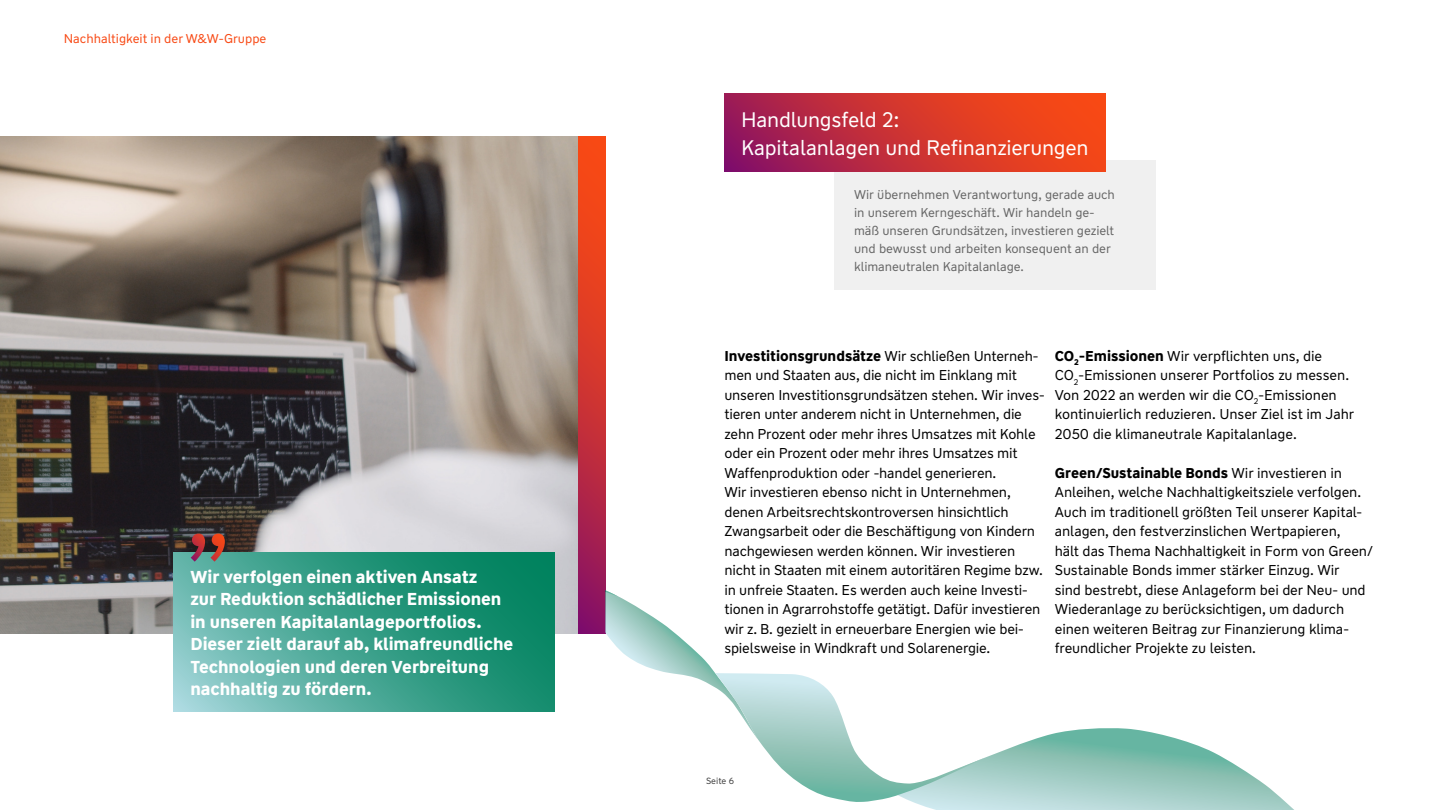
<style>
.page{position:relative;width:1440px;height:810px;background:#fff}
.page>*{position:absolute;margin:0;border:0;box-sizing:border-box;transform-origin:0 0}
.Headline_28Pt_Handlu{font:21px/28.5px "WW Type";letter-spacing:-.01em;color:#fff}
.Zitat_linksbuendig{font:700 17.25px/22.5px "WW Type";letter-spacing:-.005em;color:#fff}
.Fliesstext_19PT{font:14.25px/19.5px "WW Type";letter-spacing:-.015em;color:#000}
.Infokasten_Handlungs{font:12.75px/18px "WW Type";letter-spacing:-.005em;color:#666}
.t1{font:12.75px "WW Type";color:#f84914}
.t2{font:9px "WW Type";color:#404040}
.s1{font-weight:700}
</style>
<div class="page">
<div style="left:835px;top:160px;width:321px;height:130px;background:#f0f0f0"></div>
<img style="left:0;top:136px;width:579px;height:498px">
<div style="left:579px;top:136px;width:26px;height:498px;background:linear-gradient(to bottom,#ff5109,#8d1460)"></div>
<svg style="left:724px;top:94px;width:381px;height:78px;background:#cb3233"></svg>
<svg style="left:174px;top:553px;width:381px;height:159px;background:#3da18c"></svg>
<svg style="left:191px;top:534px;width:34px;height:28px"></svg>
<svg style="left:605px;top:541px;width:689px;height:269px"></svg>
<p class="t1" style="left:64px;top:30px;width:204px">Nachhaltigkeit in der W&amp;W-Gruppe</p>
<p class="Zitat_linksbuendig" style="left:190px;top:565px;width:324px">Wir verfolgen einen aktiven Ansatz<br>zur Reduktion schädlicher Emissionen in unseren Kapitalanlageportfolios.<br>Dieser zielt darauf ab, klimafreundliche Technologien und deren Verbreitung nachhaltig zu fördern.</p>
<p class="Headline_28Pt_Handlu" style="left:741px;top:105px;width:349px">Handlungsfeld 2:<br>Kapitalanlagen und Refinanzierungen</p>
<p class="Infokasten_Handlungs" style="left:854px;top:185px;width:262px">Wir übernehmen Verantwortung, gerade auch in unserem Kerngeschäft. Wir handeln ge&shy;mäß unseren Grundsätzen, investieren gezielt und bewusst und arbeiten konsequent an der klimaneutralen Kapitalanlage.</p>
<p class="Fliesstext_19PT" style="left:724px;top:346px;width:322px"><span class="s1">Investitionsgrundsätze</span> Wir schließen Unterneh&shy;men und Staaten aus, die nicht im Einklang mit unseren Investitionsgrundsätzen stehen. Wir inves&shy;tieren unter anderem nicht in Unternehmen, die zehn Prozent oder mehr ihres Umsatzes mit Kohle oder ein Prozent oder mehr ihres Umsatzes mit Waffenproduktion oder -handel generieren.<br>Wir investieren ebenso nicht in Unternehmen, denen Arbeitsrechtskontroversen hinsichtlich Zwangsarbeit oder die Beschäftigung von Kindern nachgewiesen werden können. Wir investieren nicht in Staaten mit einem autoritären Regime bzw. in unfreie Staaten. Es werden auch keine Investi&shy;tionen in Agrarrohstoffe getätigt. Dafür investieren wir z. B. gezielt in erneuerbare Energien wie bei&shy;spielsweise in Windkraft und Solarenergie.</p>
<p class="Fliesstext_19PT" style="left:1055px;top:346px;width:301px"><span class="s1">CO</span><sub>2</sub><span class="s1">-Emissionen</span> Wir verpflichten uns, die CO<sub>2</sub>-Emissionen unserer Portfolios zu messen.<br>Von 2022 an werden wir die CO<sub>2</sub>-Emissionen kontinuierlich reduzieren. Unser Ziel ist im Jahr 2050 die klimaneutrale Kapitalanlage.</p>
<p class="Fliesstext_19PT" style="left:1055px;top:463px;width:320px"><span class="s1">Green/Sustainable Bonds</span> Wir investieren in Anleihen, welche Nachhaltigkeitsziele verfolgen.<br>Auch im traditionell größten Teil unserer Kapital&shy;anlagen, den festverzinslichen Wertpapieren,<br>hält das Thema Nachhaltigkeit in Form von Green/ Sustainable Bonds immer stärker Einzug. Wir<br>sind bestrebt, diese Anlageform bei der Neu- und Wiederanlage zu berücksichtigen, um dadurch einen weiteren Beitrag zur Finanzierung klima&shy;freundlicher Projekte zu leisten.</p>
<p class="t2" style="left:706px;top:776px;width:29px">Seite 6</p>
</div>
